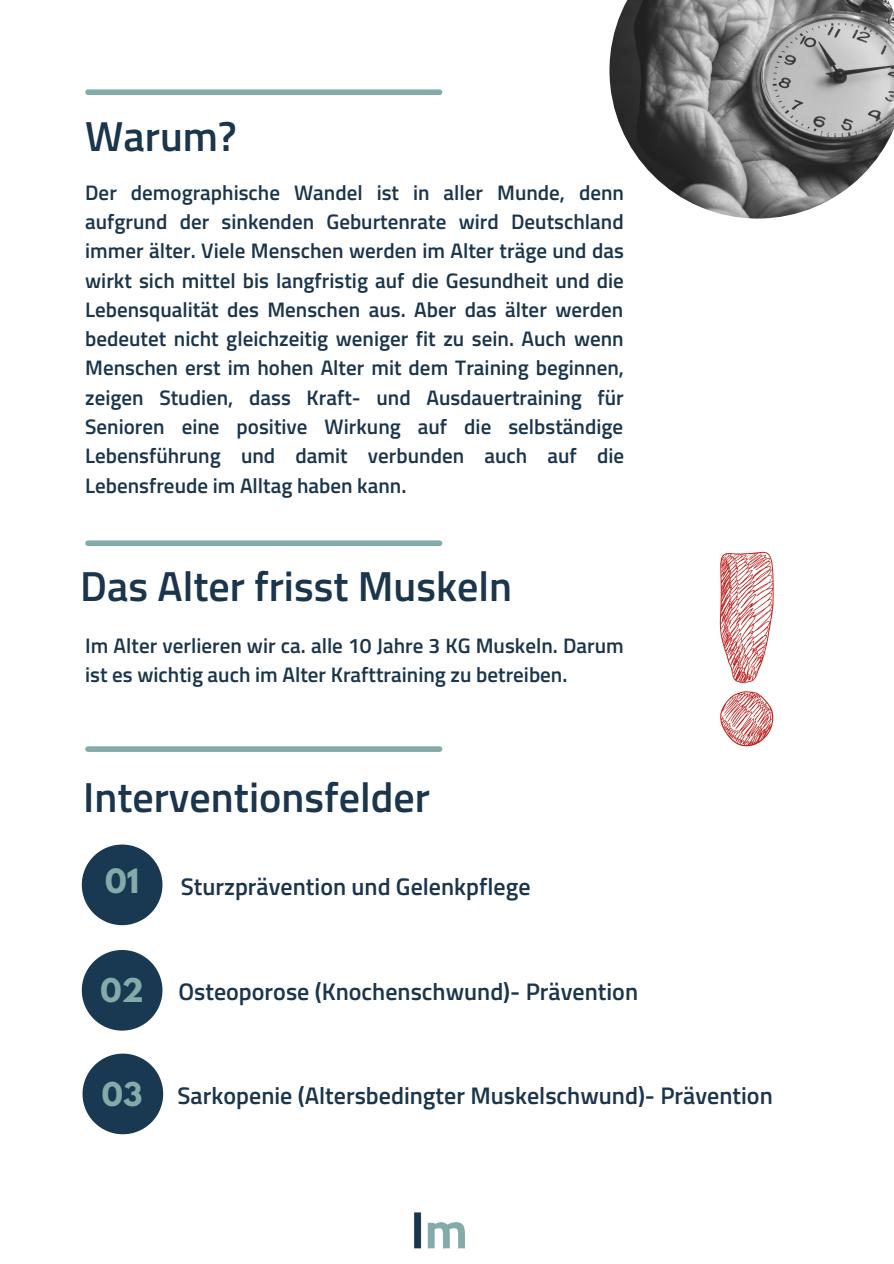
<style>
.page{position:relative;width:894px;height:1264px;background:#fff}
.page>*{position:absolute;margin:0;border:0;box-sizing:border-box;transform-origin:0 0}
.t1{font:600 42px "Titillium Web";color:#1b354c}
.t2{font:700 29.7px "League Spartan";color:#83abaa}
.t3{font:700 29.1px "League Spartan";color:#83abaa}
.t4{font:600 24px "Titillium Web";color:#1b354c}
.t5{font:600 21px/29.2px "Titillium Web";color:#1b354c;text-align:justify}
</style>
<div class="page">
<div style="left:88px;top:89px;width:351px;height:6px;background:#83abaa"></div>
<div style="left:88px;top:746px;width:351px;height:6px;background:#83abaa"></div>
<svg style="left:82px;top:844px;width:80px;height:81px"></svg>
<svg style="left:82px;top:950px;width:80px;height:80px"></svg>
<svg style="left:82px;top:1053px;width:81px;height:81px"></svg>
<div style="left:88px;top:540px;width:351px;height:6px;background:#83abaa"></div>
<svg style="left:720px;top:691px;width:53px;height:55px"></svg>
<svg style="left:719px;top:551px;width:54px;height:132px"></svg>
<img style="left:414px;top:1212px;width:51px;height:37px">
<img style="left:609px;top:0;width:284px;height:218px">
<p class="t1" style="left:85px;top:103px;width:153px">Warum?</p>
<p class="t5" style="left:85px;top:177px;width:540px">Der demographische Wandel ist in aller Munde, denn aufgrund der sinkenden Geburtenrate wird Deutschland immer älter. Viele Menschen werden im Alter träge und das wirkt sich mittel bis langfristig auf die Gesundheit und die Lebensqualität des Menschen aus. Aber das älter werden bedeutet nicht gleichzeitig weniger fit zu sein. Auch wenn Menschen erst im hohen Alter mit dem Training beginnen, zeigen Studien, dass Kraft- und Ausdauertraining für Senioren eine positive Wirkung auf die selbständige Lebensführung und damit verbunden auch auf die Lebensfreude im Alltag haben kann.</p>
<p class="t1" style="left:80px;top:553px;width:433px">Das Alter frisst Muskeln</p>
<p class="t5" style="left:85px;top:630px;width:540px">Im Alter verlieren wir ca. alle 10 Jahre 3 KG Muskeln. Darum ist es wichtig auch im Alter Krafttraining zu betreiben.</p>
<p class="t1" style="left:83px;top:764px;width:348px">Interventionsfelder</p>
<p class="t2" style="left:105px;top:865px;width:35px">01</p>
<p class="t4" style="left:181px;top:867px;width:351px">Sturzprävention und Gelenkpflege</p>
<p class="t3" style="left:101px;top:975px;width:44px">02</p>
<p class="t4" style="left:178px;top:973px;width:461px">Osteoporose (Knochenschwund)- Prävention</p>
<p class="t3" style="left:102px;top:1079px;width:42px">03</p>
<p class="t4" style="left:177px;top:1077px;width:596px">Sarkopenie (Altersbedingter Muskelschwund)- Prävention</p>
</div>
